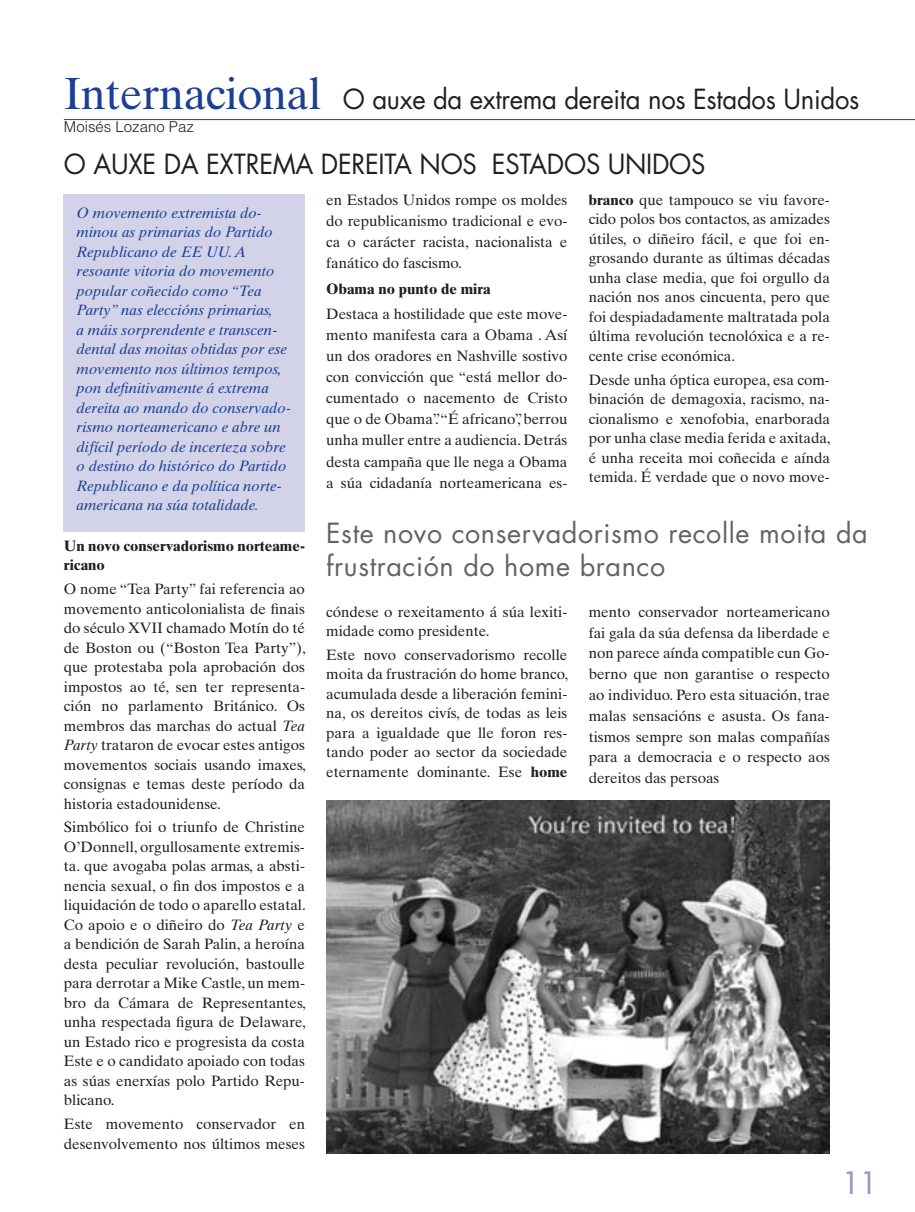
<style>
.page{position:relative;width:915px;height:1212px;background:#fff}
.page>*{position:absolute;margin:0;border:0;box-sizing:border-box;transform-origin:0 0}
.t1{font:500 30px "Futura Std";color:#979aca}
.t2{font:27px "Futura Std";letter-spacing:-.01em;color:#231f20;scale:.95 1}
.t3{font:27px/33px "Futura Std";letter-spacing:.02em;color:#636366}
.t4{font:15px/19.5px "Times Ten LT Std";color:#231f20;text-align:justify}
.t5{font:italic 15px/19.5px "Times Ten LT Std";color:#1b3f94}
.t6{font:700 15px/19.5px "Times Ten LT Std";color:#231f20}
.t7{font:300 15px "Helvetica LT Std";color:#231f20}
.s1{font-family:"Times Ten LT Std";font-size:45px;color:#1b3f94}
.s2{font-style:italic}
.s3{font-weight:700}
</style>
<div class="page">
<img style="left:326px;top:800px;width:503px;height:353px">
<hr style="left:64px;top:119px;width:850px;height:1px;background:#1b3f94">
<div style="left:64px;top:194px;width:241px;height:337px;background:#d2d3e8"></div>
<h2 class="t2" style="left:64px;top:82px;width:838px"><span class="s1">Internacional</span> O auxe da extrema dereita nos Estados Unidos</h2>
<p class="t7" style="left:64px;top:117px;width:132px">Moisés Lozano Paz</p>
<h2 class="t2" style="left:64px;top:147px;width:676px">O AUXE DA EXTREMA DEREITA NOS ESTADOS UNIDOS</h2>
<p class="t5" style="left:77px;top:203px;width:216px">O movemento extremista do&shy;minou as primarias do Partido<br>Republicano de EE UU. A resoante vitoria do movemento popular coñecido como “Tea<br>Party” nas eleccións primarias,<br>a máis sorprendente e transcen&shy;dental das moitas obtidas por ese movemento nos últimos tempos, pon definitivamente á extrema dereita ao mando do conservado&shy;rismo norteamericano e abre un difícil período de incerteza sobre o destino do histórico do Partido<br>Republicano e da política norte&shy;americana na súa totalidade.</p>
<p class="t6" style="left:64px;top:536px;width:242px">Un novo conservadorismo norteame&shy;ricano</p>
<p class="t4" style="left:64px;top:579px;width:243px">O nome “Tea Party” fai referencia ao movemento anticolonialista de finais do século XVII chamado Motín do té de Boston ou (“Boston Tea Party”), que protestaba pola aprobación dos impostos ao té, sen ter representa&shy;ción no parlamento Británico. Os membros das marchas do actual <span class="s2">Tea Party</span> trataron de evocar estes antigos movementos sociais usando imaxes, consignas e temas deste período da historia estadounidense.</p>
<p class="t4" style="left:64px;top:817px;width:243px">Simbólico foi o triunfo de Christine O’Donnell, orgullosamente extremis&shy;ta. que avogaba polas armas, a absti&shy;nencia sexual, o fin dos impostos e a liquidación de todo o aparello estatal.<br>Co apoio e o diñeiro do <span class="s2">Tea Party</span> e a bendición de Sarah Palin, a heroína desta peculiar revolución, bastoulle para derrotar a Mike Castle, un mem&shy;bro da Cámara de Representantes, unha respectada figura de Delaware, un Estado rico e progresista da costa Este e o candidato apoiado con todas as súas enerxías polo Partido Repu&shy;blicano.</p>
<p class="t4" style="left:64px;top:1114px;width:242px">Este movemento conservador en desenvolvemento nos últimos meses</p>
<p class="t4" style="left:588px;top:190px;width:242px"><span class="s3">branco</span> que tampouco se viu favore&shy;cido polos bos contactos, as amizades útiles, o diñeiro fácil, e que foi en&shy;grosando durante as últimas décadas unha clase media, que foi orgullo da nación nos anos cincuenta, pero que foi despiadadamente maltratada pola última revolución tecnolóxica e a re&shy;cente crise económica.</p>
<p class="t4" style="left:588px;top:370px;width:243px">Desde unha óptica europea, esa com&shy;binación de demagoxia, racismo, na&shy;cionalismo e xenofobia, enarborada por unha clase media ferida e axitada, é unha receita moi coñecida e aínda temida. É verdade que o novo move-</p>
<h2 class="t3" style="left:326px;top:517px;width:543px">Este novo conservadorismo recolle moita da frustración do home branco</h2>
<p class="t4" style="left:326px;top:189px;width:242px;line-height:21.1px">en Estados Unidos rompe os moldes do republicanismo tradicional e evo&shy;ca o carácter racista, nacionalista e fanático do fascismo.</p>
<p class="t6" style="left:326px;top:278px;width:166px">Obama no punto de mira</p>
<p class="t4" style="left:326px;top:303px;width:242px;line-height:21.1px">Destaca a hostilidade que este move&shy;mento manifesta cara a Obama . Así un dos oradores en Nashville sostivo con convicción que “está mellor do&shy;cumentado o nacemento de Cristo que o de Obama”. “É africano”, berrou unha muller entre a audiencia. Detrás desta campaña que lle nega a Obama a súa cidadanía norteamericana es-</p>
<p class="t4" style="left:326px;top:602px;width:242px">cóndese o rexeitamento á súa lexiti&shy;midade como presidente.</p>
<p class="t4" style="left:326px;top:645px;width:243px">Este novo conservadorismo recolle moita da frustración do home branco, acumulada desde a liberación femini&shy;na, os dereitos civís, de todas as leis para a igualdade que lle foron res&shy;tando poder ao sector da sociedade eternamente dominante. Ese <span class="s3">home</span></p>
<p class="t4" style="left:588px;top:601px;width:242px;line-height:20.9px">mento conservador norteamericano fai gala da súa defensa da liberdade e non parece aínda compatible cun Go&shy;berno que non garantise o respecto ao individuo. Pero esta situación, trae malas sensacións e asusta. Os fana&shy;tismos sempre son malas compañías para a democracia e o respecto aos dereitos das persoas</p>
<h1 class="t1" style="left:842px;top:1164px;width:36px">11</h1>
</div>
